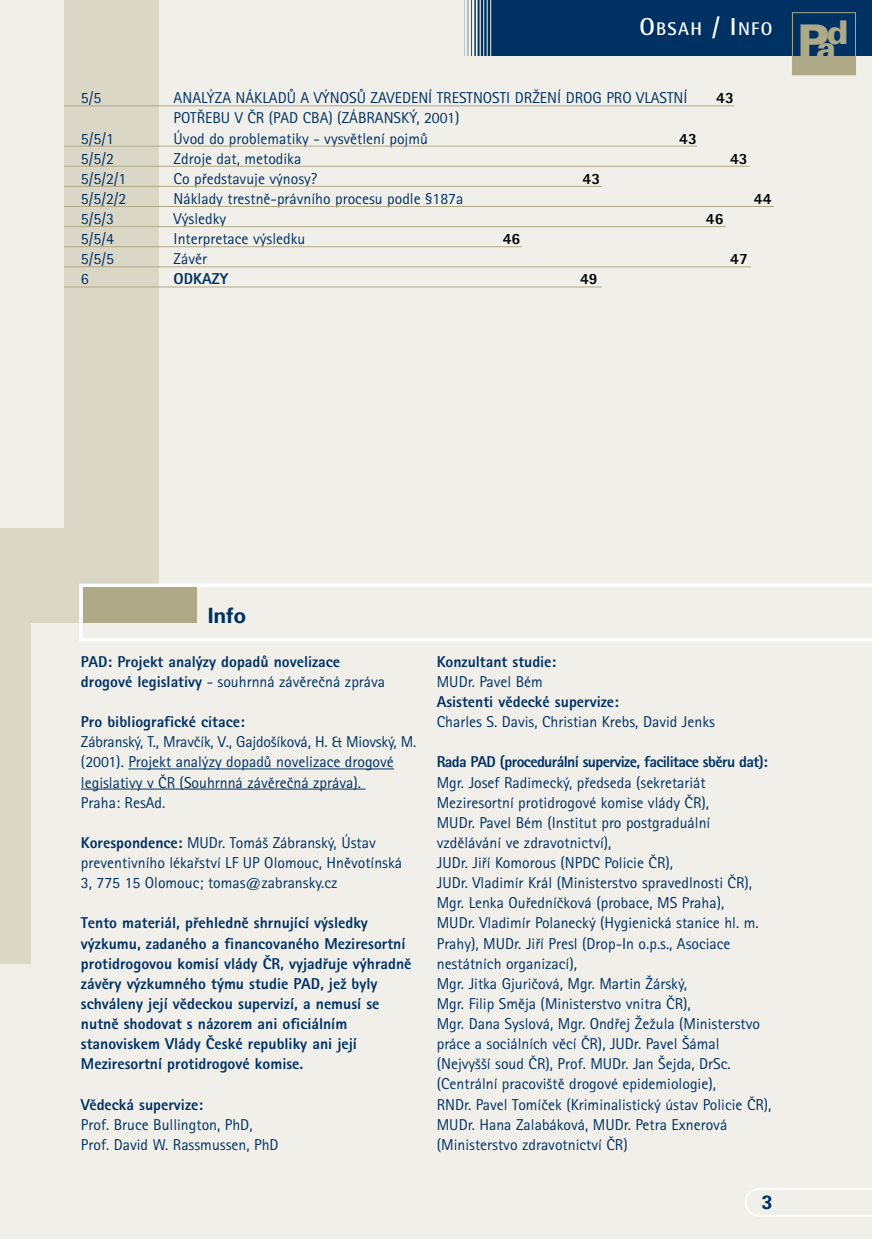
<style>
.page{position:relative;width:872px;height:1239px;background:#f1efe9}
.page>*{position:absolute;margin:0;border:0;box-sizing:border-box;transform-origin:0 0}
.t1{font:900 43.75px "Univers CE";color:#aeaa88}
.t2{font:900 32.73px "Univers CE";color:#aeaa88}
.t3{font:700 21px "Univers CE";color:#003163}
.t4{font:700 19.25px "Univers CE";color:#003163}
.t5{font:700 18.38px "Rotis Semi Sans CE";letter-spacing:.07em;color:#fff}
.t6{font:15.75px/20.1px "Rotis Sans Serif CE";color:#003163}
.t7{font:15.75px/20.1px "Rotis Sans Serif CE Extra B";color:#003163}
.t8{font:15.75px "Rotis Sans Serif CE Extra B";letter-spacing:-.04em;color:#003163}
.t9{font:15.75px "Rotis Sans Serif CE Extra B";color:#000}
.s1{font-size:24.5px}
.s2{font-family:"Rotis Sans Serif CE Extra B"}
</style>
<div class="page">
<div style="left:0;top:528px;width:159px;height:95px;background:#dad7c7"></div>
<div style="left:0;top:577px;width:31px;height:386px;background:#dad7c7"></div>
<div style="left:64px;top:0;width:95px;height:542px;background:#dad7c7"></div>
<div style="left:792px;top:56px;width:63px;height:19px;background:#aeaa88"></div>
<div style="left:461px;top:0;width:411px;height:56px;background:#003163"></div>
<div style="left:792px;top:12px;width:63px;height:63px;border:1px solid #aeaa88"></div>
<svg style="left:745px;top:1188px;width:127px;height:29px"></svg>
<svg style="left:79px;top:584px;width:793px;height:57px"></svg>
<div style="left:83px;top:588px;width:113px;height:35px;background:#aeaa88"></div>
<hr style="left:490px;top:0;width:1px;height:60px;background:#f1efe9">
<hr style="left:487px;top:0;width:1px;height:60px;background:#f1efe9">
<hr style="left:483px;top:0;width:1px;height:60px;background:#f1efe9">
<hr style="left:479px;top:0;width:2px;height:60px;background:#f1efe9">
<hr style="left:476px;top:0;width:1px;height:60px;background:#f1efe9">
<hr style="left:472px;top:0;width:2px;height:60px;background:#f1efe9">
<hr style="left:468px;top:0;width:3px;height:60px;background:#f1efe9">
<hr style="left:464px;top:0;width:3px;height:61px;background:#f1efe9">
<hr style="left:460px;top:0;width:4px;height:59px;background:#f1efe9">
<hr style="left:64px;top:106px;width:670px;height:1px;background:#aeaa88">
<hr style="left:64px;top:146px;width:633px;height:1px;background:#aeaa88">
<hr style="left:64px;top:166px;width:685px;height:1px;background:#aeaa88">
<hr style="left:64px;top:186px;width:538px;height:1px;background:#aeaa88">
<hr style="left:64px;top:206px;width:710px;height:1px;background:#aeaa88">
<hr style="left:64px;top:226px;width:661px;height:1px;background:#aeaa88">
<hr style="left:64px;top:246px;width:457px;height:1px;background:#aeaa88">
<hr style="left:64px;top:267px;width:687px;height:1px;background:#aeaa88">
<hr style="left:64px;top:287px;width:538px;height:1px;background:#aeaa88">
<hr style="left:128px;top:769px;width:266px;height:1px;background:#003163">
<hr style="left:81px;top:789px;width:284px;height:1px;background:#003163">
<p class="t5" style="left:639px;top:21px;width:134px"><span class="s1">O</span>BSAH <span class="s1">/ I</span>NFO</p>
<p class="t6" style="left:81px;top:90px;width:22px">5/5</p>
<p class="t6" style="left:174px;top:90px;width:515px">ANAL¯ZA NÁKLADÒ A V¯NOSÒ ZAVEDENÍ TRESTNOSTI DRÎENÍ DROG PRO VLASTNÍ<br>POT¤EBU V âR (PAD CBA) (ZÁBRANSK¯, 2001)</p>
<p class="t6" style="left:81px;top:130px;width:34px">5/5/1</p>
<p class="t6" style="left:174px;top:130px;width:256px">Úvod do problematiky - vysvûtlení pojmÛ</p>
<p class="t6" style="left:81px;top:151px;width:34px">5/5/2</p>
<p class="t6" style="left:174px;top:151px;width:129px">Zdroje dat, metodika</p>
<p class="t6" style="left:81px;top:171px;width:47px">5/5/2/1</p>
<p class="t6" style="left:174px;top:171px;width:145px">Co pfiedstavuje v˘nosy?</p>
<p class="t6" style="left:81px;top:191px;width:47px">5/5/2/2</p>
<p class="t6" style="left:174px;top:191px;width:291px">Náklady trestnû-právního procesu podle §187a</p>
<p class="t6" style="left:81px;top:211px;width:34px">5/5/3</p>
<p class="t6" style="left:174px;top:211px;width:54px">V˘sledky</p>
<p class="t6" style="left:81px;top:231px;width:34px">5/5/4</p>
<p class="t6" style="left:174px;top:231px;width:133px">Interpretace v˘sledku</p>
<p class="t6" style="left:81px;top:251px;width:34px">5/5/5</p>
<p class="t6" style="left:174px;top:251px;width:35px">Závûr</p>
<p class="t6" style="left:81px;top:271px;width:9px">6</p>
<p class="t7" style="left:174px;top:271px;width:56px">ODKAZY</p>
<p class="t9" style="left:679px;top:134px;width:19px">43</p>
<p class="t9" style="left:582px;top:174px;width:19px">43</p>
<p class="t9" style="left:503px;top:235px;width:19px">46</p>
<p class="t9" style="left:580px;top:275px;width:19px">49</p>
<p class="t9" style="left:716px;top:94px;width:19px">43</p>
<p class="t9" style="left:730px;top:154px;width:19px">43</p>
<p class="t9" style="left:706px;top:214px;width:19px">46</p>
<p class="t9" style="left:753px;top:194px;width:19px">44</p>
<p class="t9" style="left:730px;top:255px;width:19px">47</p>
<h2 class="t2" style="left:826px;top:21px;width:23px">d</h2>
<h1 class="t1" style="left:797px;top:24px;width:40px">P<sub>a</sub></h1>
<h3 class="t3" style="left:208px;top:608px;width:40px">Info</h3>
<p class="t7" style="left:81px;top:654px;width:261px">PAD: Projekt anal˘zy dopadÛ novelizace</p>
<p class="t6" style="left:81px;top:674px;width:306px"><span class="s2">drogové legislativy</span> - souhrnná závûreãná zpráva</p>
<p class="t7" style="left:81px;top:714px;width:165px">Pro bibliografické citace:</p>
<p class="t6" style="left:81px;top:734px;width:337px">Zábransk˘, T., Mravãík, V., Gajdo‰íková, H. &amp; Miovsk˘, M. (2001). Projekt anal˘zy dopadÛ novelizace drogové legislativy v âR (Souhrnná závûreãná zpráva).<br>Praha: ResAd.</p>
<p class="t6" style="left:81px;top:835px;width:322px"><span class="s2">Korespondence:</span> MUDr. Tomá‰ Zábransk˘, Ústav preventivního lékafiství LF UP Olomouc, Hnûvotínská<br>3, 775 15 Olomouc; tomas@zabransky.cz</p>
<p class="t7" style="left:81px;top:915px;width:332px">Tento materiál, pfiehlednû shrnující v˘sledky v˘zkumu, zadaného a financovaného Meziresortní protidrogovou komisí vlády âR, vyjadfiuje v˘hradnû závûry v˘zkumného t˘mu studie PAD, jeÏ byly schváleny její vûdeckou supervizí, a nemusí se nutnû shodovat s názorem ani oficiálním stanoviskem Vlády âeské republiky ani její Meziresortní protidrogové komise.</p>
<p class="t7" style="left:81px;top:1096px;width:124px">Vûdecká supervize:</p>
<p class="t6" style="left:81px;top:1117px;width:199px">Prof. Bruce Bullington, PhD,<br>Prof. David W. Rassmussen, PhD</p>
<p class="t7" style="left:437px;top:654px;width:121px">Konzultant studie:</p>
<p class="t6" style="left:437px;top:674px;width:108px">MUDr. Pavel Bém</p>
<p class="t7" style="left:437px;top:694px;width:184px">Asistenti vûdecké supervize:</p>
<p class="t6" style="left:437px;top:714px;width:279px">Charles S. Davis, Christian Krebs, David Jenks</p>
<p class="t8" style="left:437px;top:758px;width:332px">Rada PAD (procedurální supervize, facilitace sbûru dat):</p>
<p class="t6" style="left:437px;top:774px;width:336px">Mgr. Josef Radimeck˘, pfiedseda (sekretariát Meziresortní protidrogové komise vlády âR),<br>MUDr. Pavel Bém (Institut pro postgraduální vzdûlávání ve zdravotnictví),<br>JUDr. Jifií Komorous (NPDC Policie âR),<br>JUDr. Vladimír Král (Ministerstvo spravedlnosti âR), Mgr. Lenka Oufiedníãková (probace, MS Praha),<br>MUDr. Vladimír Polaneck˘ (Hygienická stanice hl. m.<br>Prahy), MUDr. Jifií Presl (Drop-In o.p.s., Asociace nestátních organizací),<br>Mgr. Jitka Gjuriãová, Mgr. Martin Îársk˘,<br>Mgr. Filip Smûja (Ministerstvo vnitra âR),<br>Mgr. Dana Syslová, Mgr. Ondfiej ÎeÏula (Ministerstvo práce a sociálních vûcí âR), JUDr. Pavel ·ámal (Nejvy‰‰í soud âR), Prof. MUDr. Jan ·ejda, DrSc. (Centrální pracovi‰tû drogové epidemiologie),<br>RNDr. Pavel Tomíãek (Kriminalistick˘ ústav Policie âR), MUDr. Hana Zalabáková, MUDr. Petra Exnerová (Ministerstvo zdravotnictví âR)</p>
<p class="t4" style="left:761px;top:1195px;width:12px">3</p>
</div>
